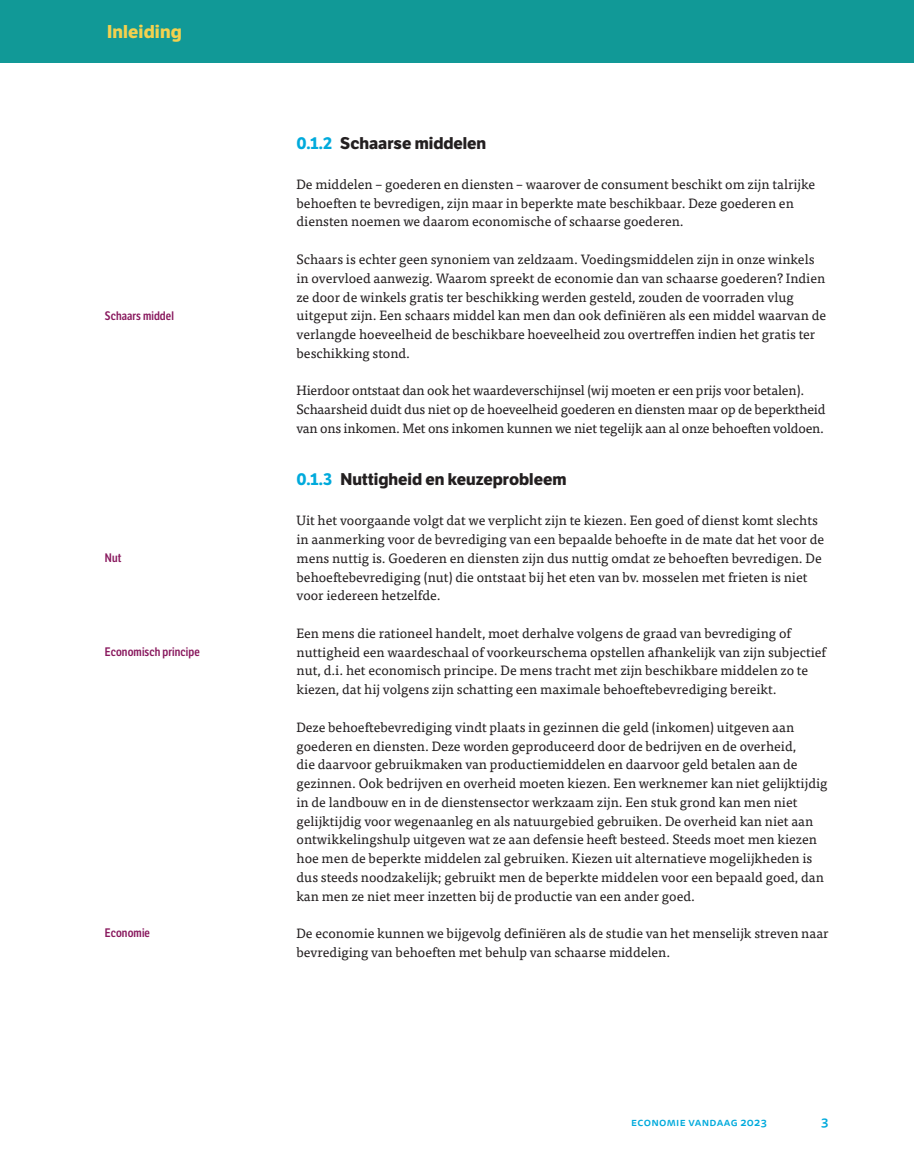
<style>
.page{position:relative;width:914px;height:1169px;background:#fff}
.page>*{position:absolute;margin:0;border:0;box-sizing:border-box;transform-origin:0 0}
.t1{font:700 18px "LFT Etica";letter-spacing:.01em;color:#f3d14f}
.t2{font:700 16.5px "LFT Etica";color:#231f20}
.t3{font:13.5px/18.8px "Tisa Pro";color:#231f20}
.t4{font:500 13.5px "Tisa Sans Pro";color:#00aadc}
.t5{font:600 12px "LFT Etica Condensed";letter-spacing:.01em;color:#89195e}
.t6{font:500 11.25px "Tisa Sans Pro";letter-spacing:.025em;color:#00aadc}
.s1{color:#00aadc}
</style>
<div class="page">
<div style="left:0;top:0;width:913px;height:62px;background:#119997"></div>
<h1 class="t1" style="left:107px;top:21px;width:76px">Inleiding</h1>
<p class="t5" style="left:105px;top:308px;width:70px">Schaars middel</p>
<p class="t5" style="left:105px;top:551px;width:18px">Nut</p>
<p class="t5" style="left:105px;top:644px;width:96px">Economisch principe</p>
<p class="t5" style="left:105px;top:926px;width:46px">Economie</p>
<p class="t2" style="left:296px;top:133px;width:191px"><span class="s1">0.1.2</span> Schaarse middelen</p>
<p class="t3" style="left:296px;top:174px;width:520px">De middelen – goederen en diensten – waarover de consument beschikt om zijn talrijke behoeften te bevredigen, zijn maar in beperkte mate beschikbaar. Deze goederen en diensten noemen we daarom economische of schaarse goederen.</p>
<p class="t3" style="left:296px;top:249px;width:531px">Schaars is echter geen synoniem van zeldzaam. Voedingsmiddelen zijn in onze winkels in overvloed aanwezig. Waarom spreekt de economie dan van schaarse goederen? Indien ze door de winkels gratis ter beschikking werden gesteld, zouden de voorraden vlug uitgeput zijn. Een schaars middel kan men dan ook definiëren als een middel waarvan de verlangde hoeveelheid de beschikbare hoeveelheid zou overtreffen indien het gratis ter beschikking stond.</p>
<p class="t3" style="left:296px;top:380px;width:530px">Hierdoor ontstaat dan ook het waardeverschijnsel (wij moeten er een prijs voor betalen).<br>Schaarsheid duidt dus niet op de hoeveelheid goederen en diensten maar op de beperktheid van ons inkomen. Met ons inkomen kunnen we niet tegelijk aan al onze behoeften voldoen.</p>
<p class="t2" style="left:296px;top:469px;width:271px"><span class="s1">0.1.3</span> Nuttigheid en keuzeprobleem</p>
<p class="t3" style="left:296px;top:510px;width:529px">Uit het voorgaande volgt dat we verplicht zijn te kiezen. Een goed of dienst komt slechts in aanmerking voor de bevrediging van een bepaalde behoefte in de mate dat het voor de mens nuttig is. Goederen en diensten zijn dus nuttig omdat ze behoeften bevredigen. De behoeftebevrediging (nut) die ontstaat bij het eten van bv. mosselen met frieten is niet voor iedereen hetzelfde.</p>
<p class="t3" style="left:296px;top:623px;width:531px">Een mens die rationeel handelt, moet derhalve volgens de graad van bevrediging of nuttigheid een waardeschaal of voorkeurschema opstellen afhankelijk van zijn subjectief nut, d.i. het economisch principe. De mens tracht met zijn beschikbare middelen zo te kiezen, dat hij volgens zijn schatting een maximale behoeftebevrediging bereikt.</p>
<p class="t3" style="left:296px;top:716px;width:532px">Deze behoeftebevrediging vindt plaats in gezinnen die geld (inkomen) uitgeven aan goederen en diensten. Deze worden geproduceerd door de bedrijven en de overheid,<br>die daarvoor gebruikmaken van productiemiddelen en daarvoor geld betalen aan de gezinnen. Ook bedrijven en overheid moeten kiezen. Een werknemer kan niet gelijktijdig in de landbouw en in de dienstensector werkzaam zijn. Een stuk grond kan men niet gelijktijdig voor wegenaanleg en als natuurgebied gebruiken. De overheid kan niet aan ontwikkelingshulp uitgeven wat ze aan defensie heeft besteed. Steeds moet men kiezen hoe men de beperkte middelen zal gebruiken. Kiezen uit alternatieve mogelijkheden is dus steeds noodzakelijk; gebruikt men de beperkte middelen voor een bepaald goed, dan kan men ze niet meer inzetten bij de productie van een ander goed.</p>
<p class="t3" style="left:296px;top:923px;width:533px">De economie kunnen we bijgevolg definiëren als de studie van het menselijk streven naar bevrediging van behoeften met behulp van schaarse middelen.</p>
<p class="t6" style="left:631px;top:1114px;width:137px">Economie vandaag 2023</p>
<p class="t4" style="left:820px;top:1111px;width:9px">3</p>
</div>
